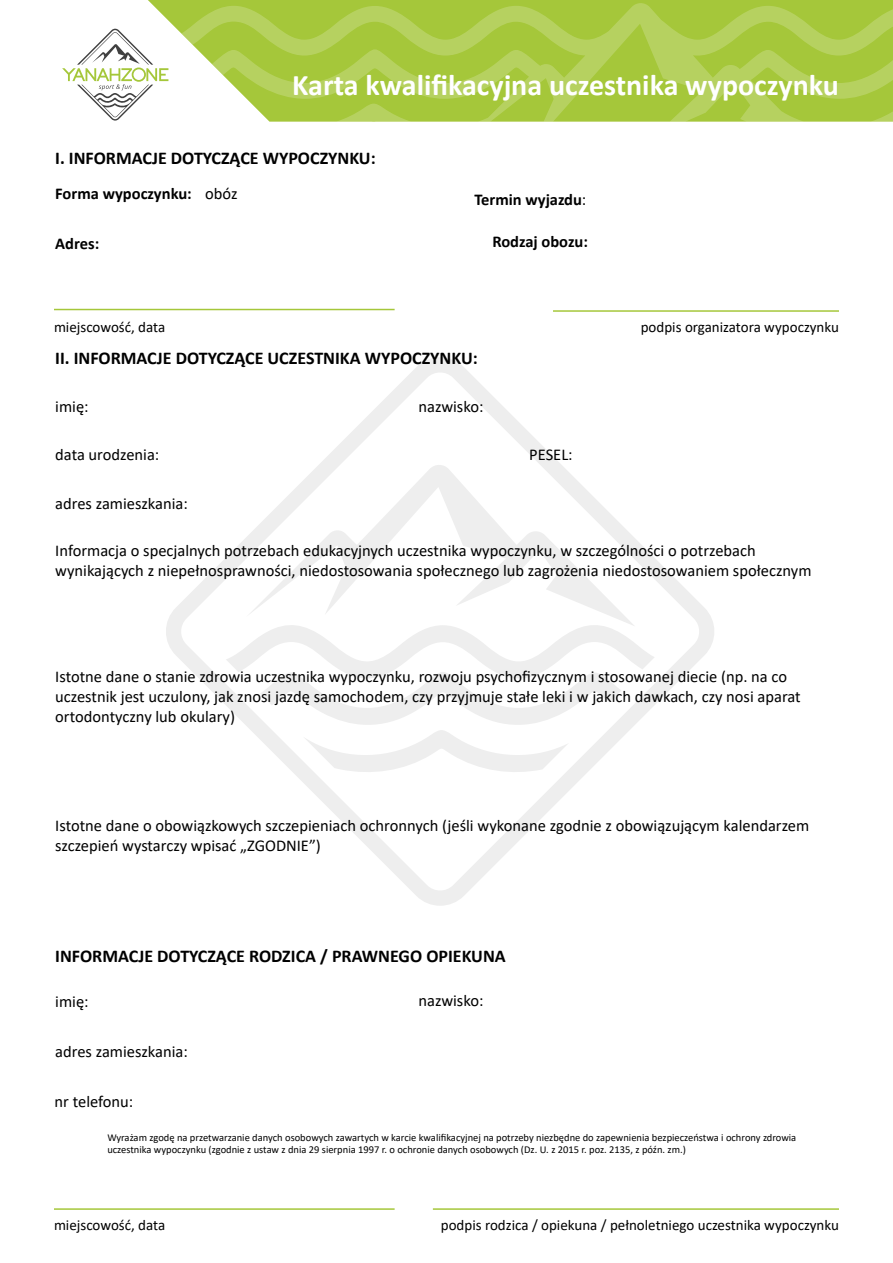
<style>
.page{position:relative;width:893px;height:1263px;background:#fff}
.page>*{position:absolute;margin:0;border:0;box-sizing:border-box;transform-origin:0 0}
.t1{font:700 30px "Calibri";color:#fff}
.t2{font:700 18px "Calibri";color:#000}
.t3{font:16.5px/19.8px "Calibri";color:#000}
.t4{font:700 16.5px "Calibri";color:#000}
.t5{font:15px "Calibri";color:#000}
.t6{font:10.5px/12.6px "Calibri";color:#000}
.s1{font-weight:400}
</style>
<div class="page">
<svg style="left:148px;top:0;width:745px;height:81px;fill:#a5c73a"></svg>
<svg style="left:181px;top:3px;width:712px;height:119px;background:#afcd50"></svg>
<svg style="left:166px;top:357px;width:548px;height:549px"></svg>
<svg style="left:246px;top:463px;width:389px;height:158px"></svg>
<svg style="left:226px;top:621px;width:429px;height:155px"></svg>
<svg style="left:62px;top:29px;width:106px;height:92px"></svg>
<hr style="left:553px;top:310px;width:286px;height:2px;background:#a5c73a">
<hr style="left:433px;top:1208px;width:406px;height:2px;background:#a5c73a">
<hr style="left:54px;top:309px;width:341px;height:1px;background:#a5c73a">
<hr style="left:54px;top:1208px;width:341px;height:2px;background:#a5c73a">
<h1 class="t1" style="left:292px;top:64px;width:548px">Karta kwalifikacyjna uczestnika wypoczynku</h1>
<p class="t2" style="left:55px;top:145px;width:322px">I. INFORMACJE DOTYCZĄCE WYPOCZYNKU:</p>
<p class="t4" style="left:55px;top:182px;width:184px">Forma wypoczynku: <span class="s1">obóz</span></p>
<p class="t4" style="left:474px;top:188px;width:113px">Termin wyjazdu<span class="s1">:</span></p>
<p class="t4" style="left:55px;top:232px;width:45px">Adres:</p>
<p class="t4" style="left:492px;top:230px;width:97px">Rodzaj obozu:</p>
<p class="t5" style="left:54px;top:317px;width:113px">miejscowość, data</p>
<p class="t5" style="left:641px;top:317px;width:200px">podpis organizatora wypoczynku</p>
<p class="t2" style="left:55px;top:345px;width:424px">II. INFORMACJE DOTYCZĄCE UCZESTNIKA WYPOCZYNKU:</p>
<p class="t3" style="left:55px;top:396px;width:35px">imię:</p>
<p class="t3" style="left:418px;top:396px;width:67px">nazwisko:</p>
<p class="t3" style="left:55px;top:444px;width:106px">data urodzenia:</p>
<p class="t3" style="left:529px;top:444px;width:45px">PESEL:</p>
<p class="t3" style="left:55px;top:493px;width:134px">adres zamieszkania:</p>
<p class="t3" style="left:55px;top:540px;width:758px">Informacja o specjalnych potrzebach edukacyjnych uczestnika wypoczynku, w szczególności o potrzebach wynikających z niepełnosprawności, niedostosowania społecznego lub zagrożenia niedostosowaniem społecznym</p>
<p class="t3" style="left:55px;top:666px;width:747px">Istotne dane o stanie zdrowia uczestnika wypoczynku, rozwoju psychofizycznym i stosowanej diecie (np. na co uczestnik jest uczulony, jak znosi jazdę samochodem, czy przyjmuje stałe leki i w jakich dawkach, czy nosi aparat ortodontyczny lub okulary)</p>
<p class="t3" style="left:55px;top:815px;width:755px">Istotne dane o obowiązkowych szczepieniach ochronnych (jeśli wykonane zgodnie z obowiązującym kalendarzem szczepień wystarczy wpisać „ZGODNIE”)</p>
<p class="t2" style="left:55px;top:944px;width:452px">INFORMACJE DOTYCZĄCE RODZICA / PRAWNEGO OPIEKUNA</p>
<p class="t3" style="left:55px;top:991px;width:35px">imię:</p>
<p class="t3" style="left:55px;top:1041px;width:134px">adres zamieszkania:</p>
<p class="t3" style="left:55px;top:1091px;width:80px">nr telefonu:</p>
<p class="t3" style="left:418px;top:990px;width:67px">nazwisko:</p>
<p class="t6" style="left:107px;top:1131px;width:690px">Wyrażam zgodę na przetwarzanie danych osobowych zawartych w karcie kwalifikacyjnej na potrzeby niezbędne do zapewnienia bezpieczeństwa i ochrony zdrowia uczestnika wypoczynku (zgodnie z ustaw z dnia 29 sierpnia 1997 r. o ochronie danych osobowych (Dz. U. z 2015 r. poz. 2135, z późn. zm.)</p>
<p class="t5" style="left:54px;top:1215px;width:113px">miejscowość, data</p>
<p class="t5" style="left:441px;top:1215px;width:400px">podpis rodzica / opiekuna / pełnoletniego uczestnika wypoczynku</p>
</div>
